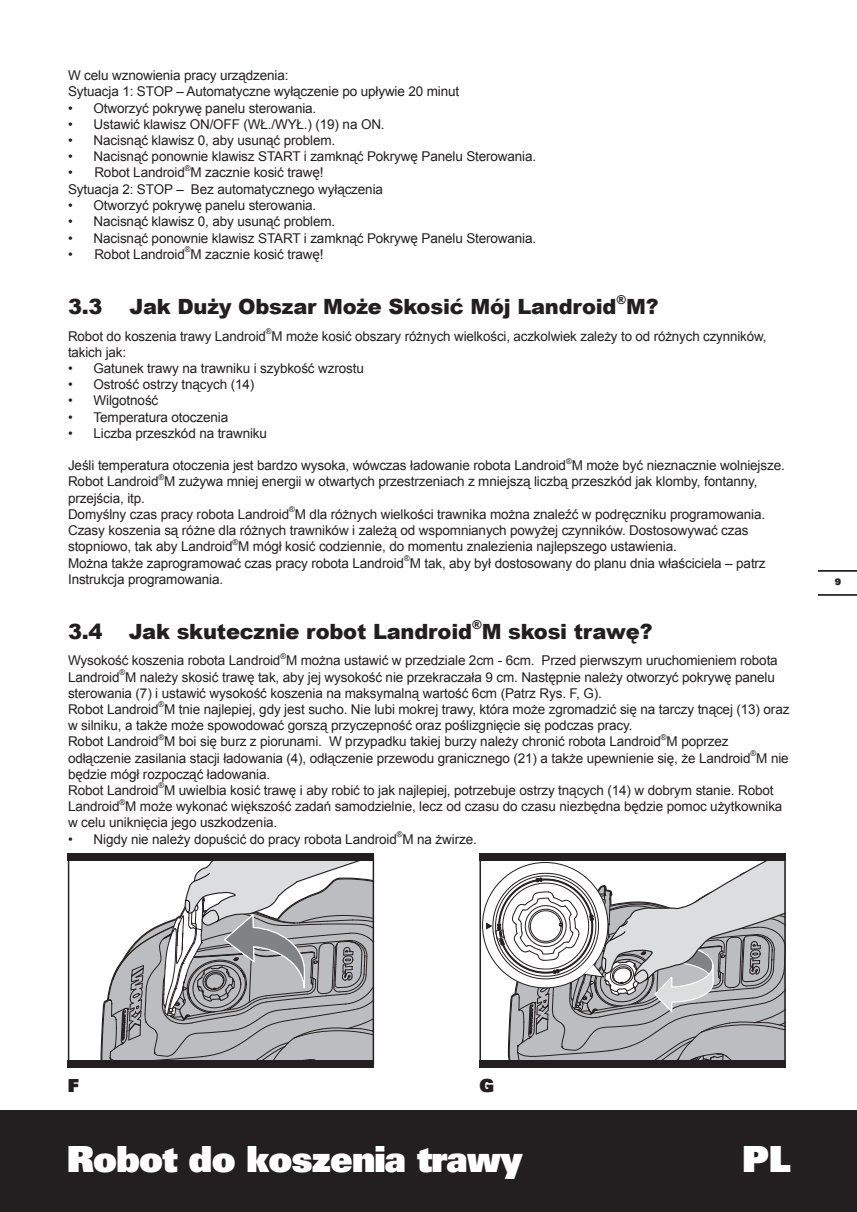
<style>
.page{position:relative;width:857px;height:1212px;background:#fff}
.page>*{position:absolute;margin:0;border:0;box-sizing:border-box;transform-origin:0 0}
.t1{font:900 36px "Univers";letter-spacing:-.025em;color:#fff}
.t2{font:900 21px "Arial";letter-spacing:-.01em;color:#231f20}
.t3{font:900 18px "Univers";color:#231f20}
.t4{font:13.5px/16.2px "Arial";letter-spacing:-.01em;color:#231f20}
.t5{font:900 12.3px "Arial";color:#231f20}
.t6{font:900 9px "Univers";color:#231f20}
.t7{font:7.8px "Arial";color:#231f20}
</style>
<div class="page">
<div style="left:0;top:1110px;width:857px;height:102px;background:#231f20"></div>
<hr style="left:819px;top:594px;width:38px;height:2px;background:#000">
<hr style="left:819px;top:570px;width:38px;height:2px;background:#000">
<svg style="left:486px;top:861px;width:297px;height:199px"></svg>
<div style="left:479px;top:853px;width:307px;height:8px;background:#231f20"></div>
<div style="left:479px;top:1060px;width:307px;height:7px;background:#231f20"></div>
<svg style="left:101px;top:861px;width:270px;height:199px"></svg>
<div style="left:68px;top:853px;width:306px;height:8px;background:#231f20"></div>
<div style="left:68px;top:1060px;width:306px;height:7px;background:#231f20"></div>
<p class="t4" style="left:68px;top:67px;width:393px">W celu wznowienia pracy urządzenia:<br>Sytuacja 1: STOP – Automatyczne wyłączenie po upływie 20 minut</p>
<p class="t4" style="left:68px;top:100px;width:250px">• Otworzyć pokrywę panelu sterowania.</p>
<p class="t4" style="left:68px;top:116px;width:318px">• Ustawić klawisz ON/OFF (WŁ./WYŁ.) (19) na ON.</p>
<p class="t4" style="left:68px;top:132px;width:269px">• Nacisnąć klawisz 0, aby usunąć problem.</p>
<p class="t4" style="left:68px;top:149px;width:470px">• Nacisnąć ponownie klawisz START i zamknąć Pokrywę Panelu Sterowania.</p>
<p class="t4" style="left:68px;top:165px;width:257px">• Robot Landroid M zacznie kosić trawę!</p>
<p class="t7" style="left:185px;top:163px;width:7px">®</p>
<p class="t4" style="left:68px;top:181px;width:316px">Sytuacja 2: STOP – Bez automatycznego wyłączenia</p>
<p class="t4" style="left:68px;top:197px;width:250px">• Otworzyć pokrywę panelu sterowania.</p>
<p class="t4" style="left:68px;top:214px;width:269px">• Nacisnąć klawisz 0, aby usunąć problem.</p>
<p class="t4" style="left:68px;top:230px;width:470px">• Nacisnąć ponownie klawisz START i zamknąć Pokrywę Panelu Sterowania.</p>
<p class="t4" style="left:68px;top:246px;width:257px">• Robot Landroid M zacznie kosić trawę!</p>
<p class="t7" style="left:185px;top:244px;width:7px">®</p>
<h2 class="t2" style="left:68px;top:291px;width:36px">3.3</h2>
<h2 class="t2" style="left:130px;top:291px;width:488px">Jak Duży Obszar Może Skosić Mój Landroid</h2>
<p class="t5" style="left:616px;top:291px;width:11px">®</p>
<h2 class="t2" style="left:626px;top:291px;width:34px">M?</h2>
<p class="t4" style="left:68px;top:328px;width:700px">Robot do koszenia trawy Landroid M może kosić obszary różnych wielkości, aczkolwiek zależy to od różnych czynników,</p>
<p class="t7" style="left:266px;top:326px;width:7px">®</p>
<p class="t4" style="left:68px;top:344px;width:60px">takich jak:</p>
<p class="t4" style="left:68px;top:360px;width:297px">• Gatunek trawy na trawniku i szybkość wzrostu</p>
<p class="t4" style="left:68px;top:377px;width:188px">• Ostrość ostrzy tnących (14)</p>
<p class="t4" style="left:68px;top:393px;width:92px">• Wilgotność</p>
<p class="t4" style="left:68px;top:409px;width:162px">• Temperatura otoczenia</p>
<p class="t4" style="left:68px;top:425px;width:200px">• Liczba przeszkód na trawniku</p>
<p class="t4" style="left:68px;top:458px;width:718px">Jeśli temperatura otoczenia jest bardzo wysoka, wówczas ładowanie robota Landroid M może być nieznacznie wolniejsze.</p>
<p class="t7" style="left:566px;top:456px;width:7px">®</p>
<p class="t4" style="left:68px;top:474px;width:691px">Robot Landroid M zużywa mniej energii w otwartych przestrzeniach z mniejszą liczbą przeszkód jak klomby, fontanny,</p>
<p class="t7" style="left:158px;top:472px;width:7px">®</p>
<p class="t4" style="left:68px;top:490px;width:698px">przejścia, itp.<br>Domyślny czas pracy robota Landroid M dla różnych wielkości trawnika można znaleźć w podręczniku programowania.</p>
<p class="t7" style="left:289px;top:504px;width:7px">®</p>
<p class="t4" style="left:68px;top:522px;width:682px">Czasy koszenia są różne dla różnych trawników i zależą od wspomnianych powyżej czynników. Dostosowywać czas stopniowo, tak aby Landroid M mógł kosić codziennie, do momentu znalezienia najlepszego ustawienia.</p>
<p class="t7" style="left:232px;top:537px;width:7px">®</p>
<p class="t4" style="left:68px;top:555px;width:699px">Można także zaprogramować czas pracy robota Landroid M tak, aby był dostosowany do planu dnia właściciela – patrz</p>
<p class="t7" style="left:404px;top:553px;width:7px">®</p>
<p class="t4" style="left:68px;top:571px;width:157px">Instrukcja programowania.</p>
<h2 class="t2" style="left:68px;top:616px;width:406px">3.4 Jak skutecznie robot Landroid</h2>
<p class="t5" style="left:472px;top:615px;width:11px">®</p>
<h2 class="t2" style="left:482px;top:616px;width:172px">M skosi trawę?</h2>
<p class="t4" style="left:68px;top:653px;width:711px">Wysokość koszenia robota Landroid M można ustawić w przedziale 2cm - 6cm. Przed pierwszym uruchomieniem robota</p>
<p class="t7" style="left:280px;top:651px;width:7px">®</p>
<p class="t4" style="left:68px;top:669px;width:708px">Landroid M należy skosić trawę tak, aby jej wysokość nie przekraczała 9 cm. Następnie należy otworzyć pokrywę panelu</p>
<p class="t7" style="left:119px;top:667px;width:7px">®</p>
<p class="t4" style="left:68px;top:685px;width:723px">sterowania (7) i ustawić wysokość koszenia na maksymalną wartość 6cm (Patrz Rys. F, G).<br>Robot Landroid M tnie najlepiej, gdy jest sucho. Nie lubi mokrej trawy, która może zgromadzić się na tarczy tnącej (13) oraz</p>
<p class="t7" style="left:158px;top:699px;width:7px">®</p>
<p class="t4" style="left:68px;top:717px;width:662px">w silniku, a także może spowodować gorszą przyczepność oraz poślizgnięcie się podczas pracy.<br>Robot Landroid M boi się burz z piorunami. W przypadku takiej burzy należy chronić robota Landroid M poprzez</p>
<p class="t7" style="left:158px;top:732px;width:7px">®</p>
<p class="t7" style="left:661px;top:732px;width:7px">®</p>
<p class="t4" style="left:68px;top:750px;width:722px">odłączenie zasilania stacji ładowania (4), odłączenie przewodu granicznego (21) a także upewnienie się, że Landroid M nie</p>
<p class="t7" style="left:750px;top:748px;width:7px">®</p>
<p class="t4" style="left:68px;top:766px;width:707px">będzie mógł rozpocząć ładowania.<br>Robot Landroid M uwielbia kosić trawę i aby robić to jak najlepiej, potrzebuje ostrzy tnących (14) w dobrym stanie. Robot</p>
<p class="t7" style="left:158px;top:780px;width:7px">®</p>
<p class="t4" style="left:68px;top:798px;width:716px">Landroid M może wykonać większość zadań samodzielnie, lecz od czasu do czasu niezbędna będzie pomoc użytkownika</p>
<p class="t7" style="left:119px;top:797px;width:7px">®</p>
<p class="t4" style="left:68px;top:815px;width:211px">w celu uniknięcia jego uszkodzenia.</p>
<p class="t4" style="left:68px;top:831px;width:410px">• Nigdy nie należy dopuścić do pracy robota Landroid M na żwirze.</p>
<p class="t7" style="left:397px;top:829px;width:7px">®</p>
<p class="t6" style="left:834px;top:576px;width:8px">9</p>
<h3 class="t3" style="left:68px;top:1073px;width:12px">F</h3>
<h3 class="t3" style="left:479px;top:1073px;width:16px">G</h3>
<h1 class="t1" style="left:67px;top:1135px;width:457px">Robot do koszenia trawy</h1>
<h1 class="t1" style="left:742px;top:1135px;width:50px">PL</h1>
</div>
